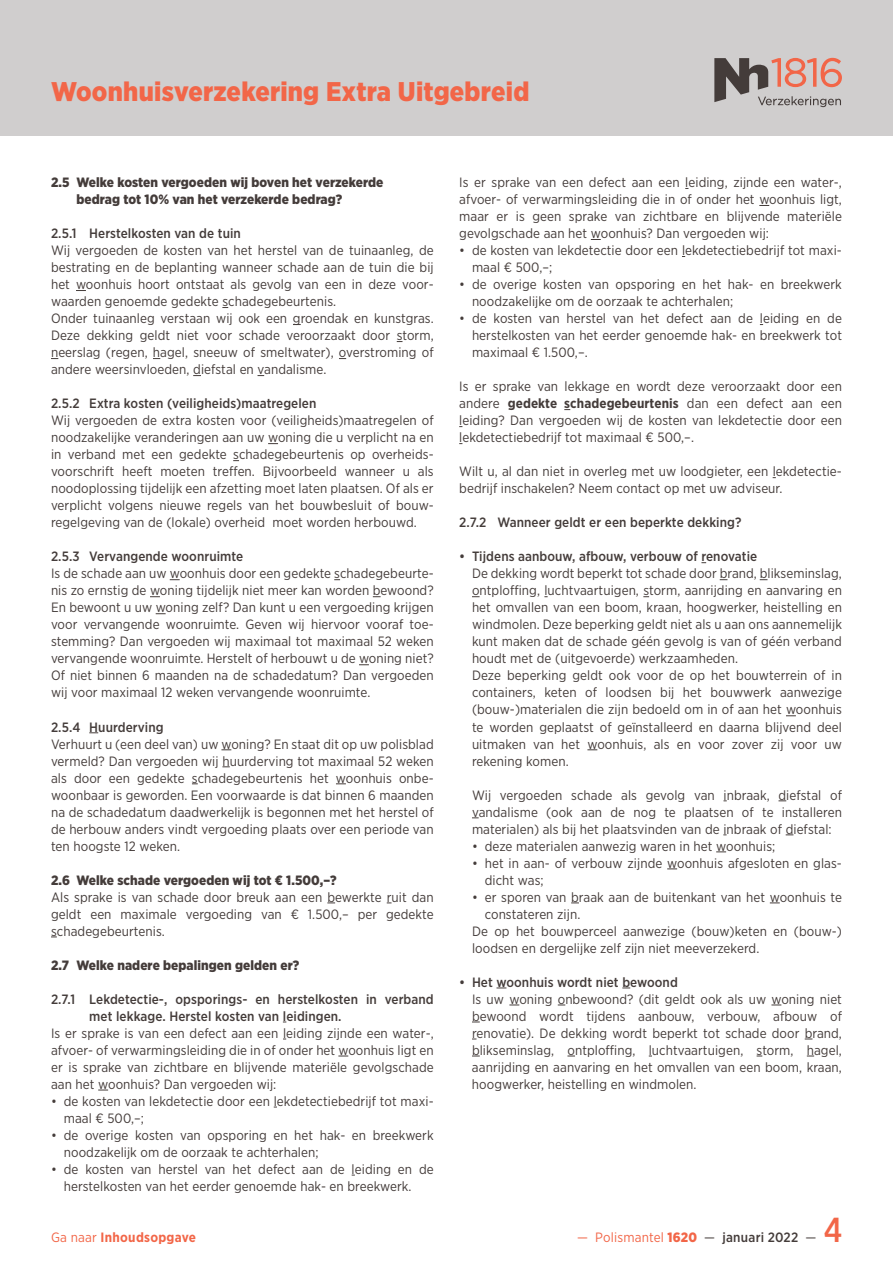
<style>
.page{position:relative;width:893px;height:1263px;background:#fff}
.page>*{position:absolute;margin:0;border:0;box-sizing:border-box;transform-origin:0 0}
.t1{font:500 34.5px "Gotham Narrow";color:#f26648}
.t2{font:900 27px "Gotham Narrow";letter-spacing:.01em;color:#f26648}
.t3{font:13.5px/17px "Gotham Narrow";letter-spacing:.005em;color:#443c3a;text-align:justify}
.t4{font:500 13.5px/17px "Gotham Narrow";letter-spacing:.005em;color:#443c3a}
.t5{font:900 13.5px/17px "Gotham Narrow";letter-spacing:.005em;color:#443c3a}
.t6{font:13.5px "Gotham Narrow";letter-spacing:.01em;color:#f26648}
.t7{font:700 13.5px "Gotham Narrow";letter-spacing:.02em;color:#f26648}
.s1{font-weight:400}
.s2{font-weight:700}
.s3{font-weight:900}
.s4{color:#443c3a}
.s5{font-weight:500;color:#443c3a}
</style>
<div class="page">
<div style="left:0;top:0;width:893px;height:136px;background:#d0cece"></div>
<svg style="left:714px;top:58px;width:128px;height:49px"></svg>
<h2 class="t2" style="left:51px;top:73px;width:480px">Woonhuisverzekering Extra Uitgebreid</h2>
<p class="t5" style="left:77px;top:174px;width:308px;text-indent:-26px">2.5 Welke kosten vergoeden wij boven het verzekerde bedrag tot 10% van het verzekerde bedrag?</p>
<p class="t4" style="left:51px;top:225px;width:191px">2.5.1 Herstelkosten van de tuin</p>
<p class="t3" style="left:51px;top:242px;width:384px;text-align:left">Wij vergoeden de kosten van het herstel van de tuinaanleg, de bestrating en de beplanting wanneer schade aan de tuin die bij het woonhuis hoort ontstaat als gevolg van een in deze voor&shy;waarden genoemde gedekte schadegebeurtenis.<br>Onder tuinaanleg verstaan wij ook een groendak en kunstgras.<br>Deze dekking geldt niet voor schade veroorzaakt door storm, neerslag (regen, hagel, sneeuw of smeltwater), overstroming of andere weersinvloeden, diefstal en vandalisme.</p>
<p class="t4" style="left:51px;top:395px;width:267px">2.5.2 Extra kosten (veiligheids)maatregelen</p>
<p class="t3" style="left:51px;top:412px;width:384px">Wij vergoeden de extra kosten voor (veiligheids)maatregelen of noodzakelijke veranderingen aan uw woning die u verplicht na en in verband met een gedekte schadegebeurtenis op overheids&shy;voorschrift heeft moeten treffen. Bijvoorbeeld wanneer u als noodoplossing tijdelijk een afzetting moet laten plaatsen. Of als er verplicht volgens nieuwe regels van het bouwbesluit of bouw&shy;regelgeving van de (lokale) overheid moet worden herbouwd.</p>
<p class="t4" style="left:51px;top:548px;width:194px">2.5.3 Vervangende woonruimte</p>
<p class="t3" style="left:51px;top:565px;width:384px">Is de schade aan uw woonhuis door een gedekte schadegebeurte&shy;nis zo ernstig de woning tijdelijk niet meer kan worden bewoond?<br>En bewoont u uw woning zelf? Dan kunt u een vergoeding krijgen voor vervangende woonruimte. Geven wij hiervoor vooraf toe&shy;stemming? Dan vergoeden wij maximaal tot maximaal 52 weken vervangende woonruimte. Herstelt of herbouwt u de woning niet?<br>Of niet binnen 6 maanden na de schadedatum? Dan vergoeden wij voor maximaal 12 weken vervangende woonruimte.</p>
<p class="t4" style="left:51px;top:718px;width:114px">2.5.4 Huurderving</p>
<p class="t3" style="left:51px;top:735px;width:384px">Verhuurt u (een deel van) uw woning? En staat dit op uw polisblad vermeld? Dan vergoeden wij huurderving tot maximaal 52 weken als door een gedekte schadegebeurtenis het woonhuis onbe&shy;woonbaar is geworden. Een voorwaarde is dat binnen 6 maanden na de schadedatum daadwerkelijk is begonnen met het herstel of de herbouw anders vindt vergoeding plaats over een periode van ten hoogste 12 weken.</p>
<p class="t5" style="left:51px;top:871px;width:287px">2.6 Welke schade vergoeden wij tot € 1.500,–?</p>
<p class="t3" style="left:51px;top:888px;width:384px">Als sprake is van schade door breuk aan een bewerkte ruit dan geldt een maximale vergoeding van € 1.500,– per gedekte schadegebeurtenis.</p>
<p class="t5" style="left:51px;top:956px;width:250px">2.7 Welke nadere bepalingen gelden er?</p>
<p class="t4" style="left:89px;top:990px;width:346px;text-indent:-38px">2.7.1 Lekdetectie-, opsporings- en herstelkosten in verband met lekkage. Herstel kosten van leidingen.</p>
<p class="t3" style="left:51px;top:1024px;width:384px">Is er sprake is van een defect aan een leiding zijnde een water-, afvoer- of verwarmingsleiding die in of onder het woonhuis ligt en er is sprake van zichtbare en blijvende materiële gevolgschade aan het woonhuis? Dan vergoeden wij:</p>
<p class="t3" style="left:64px;top:1092px;width:371px;text-indent:-13px">• de kosten van lekdetectie door een lekdetectiebedrijf tot maxi&shy;maal € 500,–;</p>
<p class="t3" style="left:64px;top:1126px;width:371px;text-indent:-13px">• de overige kosten van opsporing en het hak- en breekwerk noodzakelijk om de oorzaak te achterhalen;</p>
<p class="t3" style="left:64px;top:1160px;width:371px;text-indent:-13px">• de kosten van herstel van het defect aan de leiding en de herstelkosten van het eerder genoemde hak- en breekwerk.</p>
<p class="t7" style="left:51px;top:1228px;width:147px"><span class="s1">Ga naar</span> Inhoudsopgave</p>
<p class="t3" style="left:459px;top:174px;width:384px">Is er sprake van een defect aan een leiding, zijnde een water-, afvoer- of verwarmingsleiding die in of onder het woonhuis ligt, maar er is geen sprake van zichtbare en blijvende materiële gevolgschade aan het woonhuis? Dan vergoeden wij:</p>
<p class="t3" style="left:472px;top:242px;width:371px;text-indent:-13px">• de kosten van lekdetectie door een lekdetectiebedrijf tot maxi&shy;maal € 500,–;</p>
<p class="t3" style="left:472px;top:276px;width:371px;text-indent:-13px">• de overige kosten van opsporing en het hak- en breekwerk noodzakelijke om de oorzaak te achterhalen;</p>
<p class="t3" style="left:472px;top:310px;width:371px;text-indent:-13px">• de kosten van herstel van het defect aan de leiding en de herstelkosten van het eerder genoemde hak- en breekwerk tot maximaal € 1.500,–.</p>
<p class="t3" style="left:459px;top:378px;width:384px">Is er sprake van lekkage en wordt deze veroorzaakt door een andere <span class="s2">gedekte schadegebeurtenis</span> dan een defect aan een leiding? Dan vergoeden wij de kosten van lekdetectie door een lekdetectiebedrijf tot maximaal € 500,–.</p>
<p class="t3" style="left:459px;top:463px;width:384px">Wilt u, al dan niet in overleg met uw loodgieter, een lekdetectie&shy;bedrijf inschakelen? Neem contact op met uw adviseur.</p>
<p class="t4" style="left:459px;top:514px;width:284px">2.7.2 Wanneer geldt er een beperkte dekking?</p>
<p class="t4" style="left:459px;top:548px;width:299px">• Tijdens aanbouw, afbouw, verbouw of renovatie</p>
<p class="t3" style="left:472px;top:565px;width:371px;text-align:left">De dekking wordt beperkt tot schade door brand, blikseminslag, ontploffing, luchtvaartuigen, storm, aanrijding en aanvaring en het omvallen van een boom, kraan, hoogwerker, heistelling en windmolen. Deze beperking geldt niet als u aan ons aannemelijk kunt maken dat de schade géén gevolg is van of géén verband houdt met de (uitgevoerde) werkzaamheden.<br>Deze beperking geldt ook voor de op het bouwterrein of in containers, keten of loodsen bij het bouwwerk aanwezige (bouw-)materialen die zijn bedoeld om in of aan het woonhuis te worden geplaatst of geïnstalleerd en daarna blijvend deel uitmaken van het woonhuis, als en voor zover zij voor uw rekening komen.</p>
<p class="t3" style="left:472px;top:786px;width:371px">Wij vergoeden schade als gevolg van inbraak, diefstal of vandalisme (ook aan de nog te plaatsen of te installeren materialen) als bij het plaatsvinden van de inbraak of diefstal:</p>
<p class="t3" style="left:472px;top:837px;width:305px">• deze materialen aanwezig waren in het woonhuis;</p>
<p class="t3" style="left:485px;top:854px;width:359px;text-indent:-13px">• het in aan- of verbouw zijnde woonhuis afgesloten en glas&shy;dicht was;</p>
<p class="t3" style="left:472px;top:888px;width:371px">• er sporen van braak aan de buitenkant van het woonhuis te</p>
<p class="t3" style="left:485px;top:905px;width:97px">constateren zijn.</p>
<p class="t3" style="left:472px;top:922px;width:371px">De op het bouwperceel aanwezige (bouw)keten en (bouw-)</p>
<p class="t3" style="left:472px;top:939px;width:289px">loodsen en dergelijke zelf zijn niet meeverzekerd.</p>
<p class="t4" style="left:459px;top:973px;width:220px">• Het woonhuis wordt niet bewoond</p>
<p class="t3" style="left:472px;top:990px;width:371px">Is uw woning onbewoond? (dit geldt ook als uw woning niet bewoond wordt tijdens aanbouw, verbouw, afbouw of renovatie). De dekking wordt beperkt tot schade door brand, blikseminslag, ontploffing, luchtvaartuigen, storm, hagel, aanrijding en aanvaring en het omvallen van een boom, kraan, hoogwerker, heistelling en windmolen.</p>
<p class="t6" style="left:577px;top:1228px;width:241px">— Polismantel <span class="s3">1620</span> <span class="s4">—</span> <span class="s5">januari 2022</span> <span class="s4">—</span></p>
<h1 class="t1" style="left:824px;top:1208px;width:20px">4</h1>
</div>
